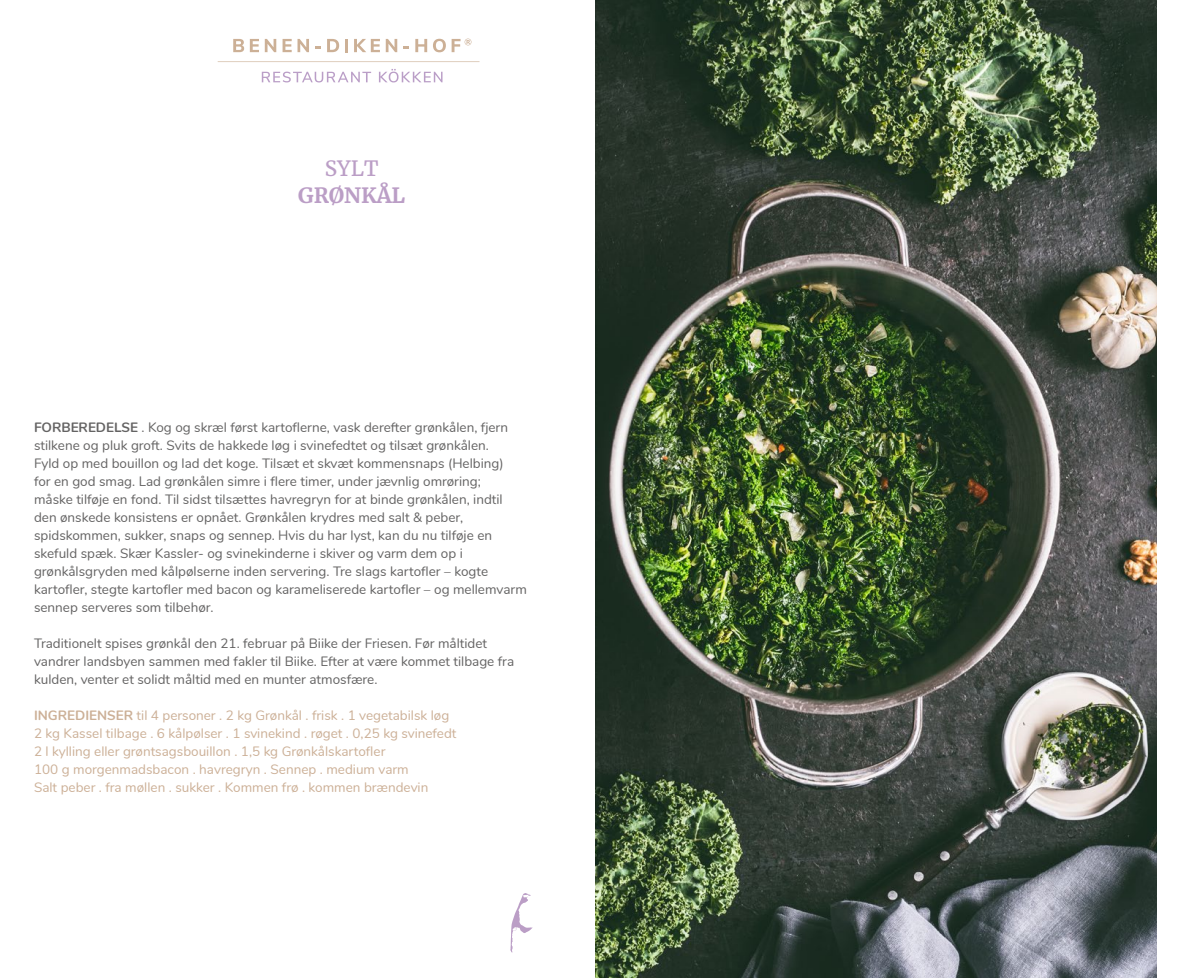
<style>
.page{position:relative;width:1191px;height:978px;background:#fff}
.page>*{position:absolute;margin:0;border:0;box-sizing:border-box;transform-origin:0 0}
.t1{font:700 21px "Merriweather";color:#bb9ec6}
.t2{font:21px "Merriweather";color:#bb9ec6}
.t3{font:13.5px/18px "Nunito";color:#646363}
.t4{font:13.5px/18px "Nunito";color:#ccb097}
.s1{font-weight:700}
</style>
<div class="page">
<img style="left:595px;top:0;width:562px;height:978px">
<svg style="left:510px;top:893px;width:23px;height:60px"></svg>
<svg style="left:262px;top:72px;width:109px;height:10px"></svg>
<svg style="left:379px;top:69px;width:63px;height:13px"></svg>
<svg style="left:218px;top:61px;width:261px;height:1px"></svg>
<svg style="left:233px;top:39px;width:11px;height:13px"></svg>
<svg style="left:250px;top:39px;width:9px;height:13px"></svg>
<svg style="left:265px;top:39px;width:11px;height:13px"></svg>
<svg style="left:282px;top:39px;width:27px;height:13px"></svg>
<svg style="left:315px;top:46px;width:6px;height:2px"></svg>
<svg style="left:327px;top:39px;width:12px;height:13px"></svg>
<svg style="left:345px;top:39px;width:3px;height:13px"></svg>
<svg style="left:354px;top:39px;width:26px;height:13px"></svg>
<svg style="left:386px;top:39px;width:11px;height:13px"></svg>
<svg style="left:403px;top:46px;width:6px;height:2px"></svg>
<svg style="left:415px;top:39px;width:12px;height:13px"></svg>
<svg style="left:433px;top:39px;width:38px;height:13px"></svg>
<p class="t2" style="left:325px;top:156px;width:55px">SYLT</p>
<p class="t1" style="left:298px;top:182px;width:109px">GRØNKÅL</p>
<p class="t3" style="left:34px;top:418px;width:494px"><span class="s1">FORBEREDELSE</span> . Kog og skræl først kartoflerne, vask derefter grønkålen, fjern stilkene og pluk groft. Svits de hakkede løg i svinefedtet og tilsæt grønkålen.<br>Fyld op med bouillon og lad det koge. Tilsæt et skvæt kommensnaps (Helbing)<br>for en god smag. Lad grønkålen simre i flere timer, under jævnlig omrøring;<br>måske tilføje en fond. Til sidst tilsættes havregryn for at binde grønkålen, indtil den ønskede konsistens er opnået. Grønkålen krydres med salt &amp; peber, spidskommen, sukker, snaps og sennep. Hvis du har lyst, kan du nu tilføje en skefuld spæk. Skær Kassler- og svinekinderne i skiver og varm dem op i grønkålsgryden med kålpølserne inden servering. Tre slags kartofler – kogte kartofler, stegte kartofler med bacon og karameliserede kartofler – og mellemvarm sennep serveres som tilbehør.</p>
<p class="t3" style="left:34px;top:634px;width:481px">Traditionelt spises grønkål den 21. februar på Biike der Friesen. Før måltidet vandrer landsbyen sammen med fakler til Biike. Efter at være kommet tilbage fra kulden, venter et solidt måltid med en munter atmosfære.</p>
<p class="t4" style="left:34px;top:706px;width:417px"><span class="s1">INGREDIENSER</span> til 4 personer . 2 kg Grønkål . frisk . 1 vegetabilsk løg</p>
<p class="t4" style="left:34px;top:724px;width:424px">2 kg Kassel tilbage . 6 kålpølser . 1 svinekind . røget . 0,25 kg svinefedt</p>
<p class="t4" style="left:34px;top:742px;width:353px">2 l kylling eller grøntsagsbouillon . 1,5 kg Grønkålskartofler</p>
<p class="t4" style="left:34px;top:760px;width:396px">100 g morgenmadsbacon . havregryn . Sennep . medium varm<br>Salt peber . fra møllen . sukker . Kommen frø . kommen brændevin</p>
</div>
